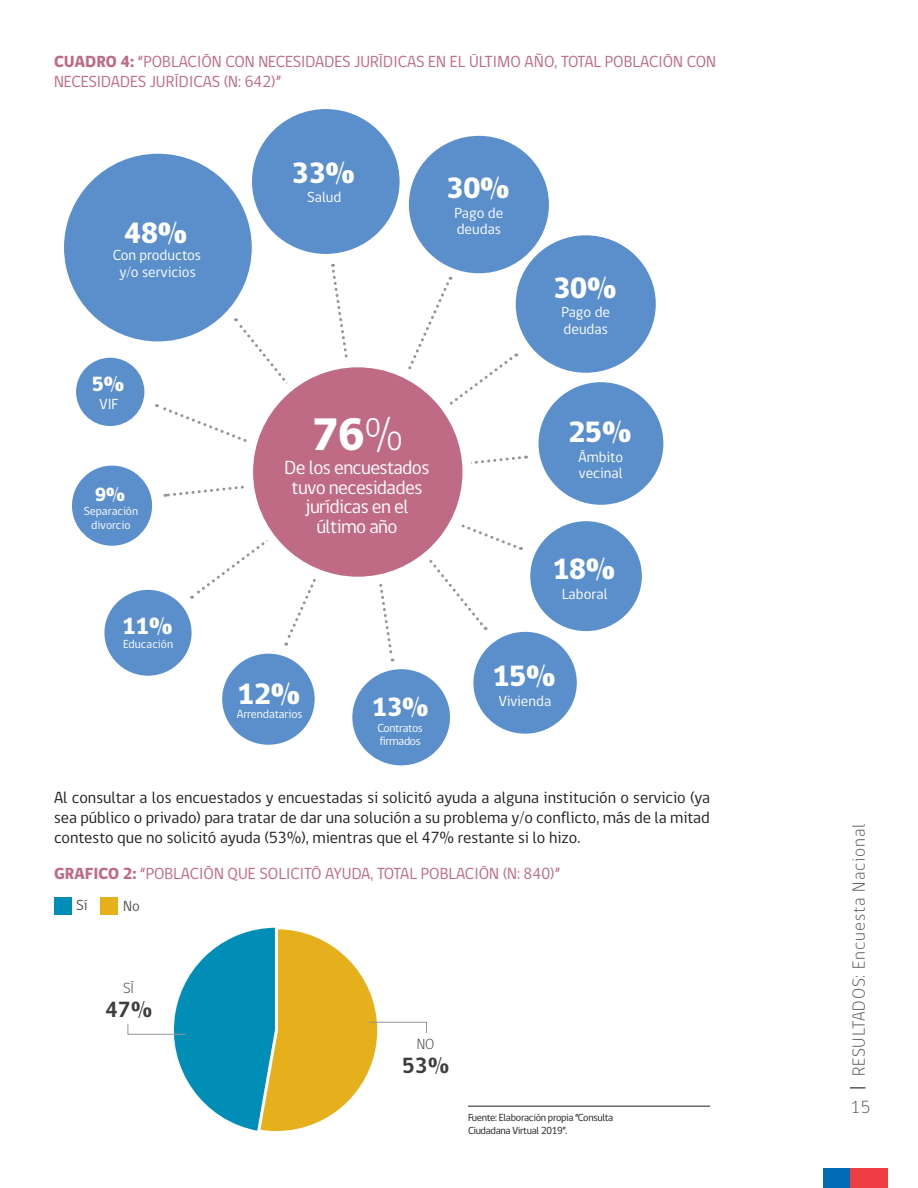
<style>
.page{position:relative;width:918px;height:1188px;background:#fff}
.page>*{position:absolute;margin:0;border:0;box-sizing:border-box;transform-origin:0 0}
.t1{font:800 46.5px "gob CL";color:#fff}
.t2{font:800 30px "gob CL";letter-spacing:-.03em;color:#fff}
.t3{font:800 27px "gob CL";color:#fff}
.t4{font:800 24px "gob CL";color:#fff}
.t5{font:700 22.5px "gob CL";color:#3e3e3f}
.t6{font:800 21px "gob CL";color:#fff}
.t7{font:19.5px/19.5px "gob CL";letter-spacing:-.03em;color:#fff;text-align:center}
.t8{font:800 19.5px "gob CL";color:#fff}
.t9{font:300 18px "gob CL";letter-spacing:.05em;color:#57585a}
.t10{font:16.5px/19.8px "gob CL";color:#231f20;text-align:justify}
.t11{font:16.5px/19.8px "gob CL";color:#bf6b85}
.t12{font:15px "gob CL";color:#fff}
.t13{font:300 15px "gob CL";color:#3e3e3f}
.t14{font:15px "gob CL";color:#57585a}
.t15{font:12px "gob CL";letter-spacing:-.01em;color:#fff}
.t16{font:12px "gob CL";letter-spacing:-.03em;color:#fff}
.t17{font:10.5px/12.6px "gob CL";letter-spacing:-.03em;color:#231f20}
.s1{font-weight:800}
.s2{font-weight:300}
</style>
<div class="page">
<svg style="left:851px;top:1087px;width:14px;height:2px"></svg>
<div style="left:824px;top:1168px;width:26px;height:20px;background:#006cb7"></div>
<div style="left:850px;top:1168px;width:38px;height:20px;background:#ee3d43"></div>
<svg style="left:127px;top:927px;width:300px;height:204px"></svg>
<div style="left:54px;top:897px;width:17px;height:18px;background:#008eb6"></div>
<div style="left:101px;top:897px;width:17px;height:18px;background:#e6b01c"></div>
<div style="left:352px;top:669px;width:98px;height:96px;background:#5a8fcb;border-radius:50%"></div>
<div style="left:222px;top:654px;width:93px;height:91px;background:#5a8fcb;border-radius:50%"></div>
<div style="left:104px;top:590px;width:88px;height:86px;background:#5a8fcb;border-radius:50%"></div>
<div style="left:64px;top:154px;width:188px;height:187px;background:#5a8fcb;border-radius:50%"></div>
<div style="left:252px;top:109px;width:148px;height:145px;background:#5a8fcb;border-radius:50%"></div>
<div style="left:539px;top:382px;width:124px;height:123px;background:#5a8fcb;border-radius:50%"></div>
<div style="left:530px;top:521px;width:112px;height:110px;background:#5a8fcb;border-radius:50%"></div>
<div style="left:473px;top:632px;width:104px;height:102px;background:#5a8fcb;border-radius:50%"></div>
<div style="left:72px;top:466px;width:80px;height:80px;background:#5a8fcb;border-radius:50%"></div>
<div style="left:76px;top:358px;width:68px;height:68px;background:#5a8fcb;border-radius:50%"></div>
<svg style="left:165px;top:264px;width:362px;height:398px"></svg>
<div style="left:516px;top:235px;width:140px;height:138px;background:#5a8fcb;border-radius:50%"></div>
<div style="left:409px;top:136px;width:140px;height:137px;background:#5a8fcb;border-radius:50%"></div>
<div style="left:249px;top:363px;width:218px;height:218px;background:#bf6b85;border-radius:50%"></div>
<div style="left:244px;top:358px;width:227px;height:228px;border:9px solid #fff;border-radius:50%"></div>
<hr style="left:468px;top:1106px;width:242px;height:1px;background:#231f20">
<p class="t11" style="left:54px;top:52px;width:664px"><span class="s1">CUADRO 4:</span> “POBLACIÓN CON NECESIDADES JURÍDICAS EN EL ÚLTIMO AÑO, TOTAL POBLACIÓN CON<br>NECESIDADES JURÍDICAS (N: 642)”</p>
<p class="t2" style="left:124px;top:213px;width:65px">48%</p>
<p class="t12" style="left:113px;top:245px;width:90px">Con productos</p>
<p class="t12" style="left:119px;top:262px;width:78px">y/o servicios</p>
<p class="t6" style="left:92px;top:370px;width:34px">5%</p>
<p class="t12" style="left:100px;top:394px;width:21px">VIF</p>
<p class="t8" style="left:95px;top:481px;width:32px">9%</p>
<p class="t15" style="left:84px;top:503px;width:56px">Separación</p>
<p class="t15" style="left:91px;top:517px;width:41px">divorcio</p>
<p class="t4" style="left:122px;top:609px;width:52px">11%</p>
<p class="t15" style="left:123px;top:635px;width:51px">Educación</p>
<p class="t2" style="left:292px;top:152px;width:65px">33%</p>
<p class="t12" style="left:307px;top:187px;width:36px">Salud</p>
<p class="t2" style="left:446px;top:168px;width:65px">30%</p>
<p class="t12" style="left:455px;top:203px;width:50px">Pago de</p>
<p class="t12" style="left:457px;top:219px;width:46px">deudas</p>
<p class="t2" style="left:553px;top:267px;width:65px">30%</p>
<p class="t12" style="left:561px;top:302px;width:50px">Pago de</p>
<p class="t12" style="left:564px;top:319px;width:46px">deudas</p>
<p class="t1" style="left:312px;top:402px;width:94px">76<span class="s2">%</span></p>
<p class="t7" style="left:284px;top:459px;width:147px">De los encuestados tuvo necesidades jurídicas en el</p>
<p class="t7" style="left:316px;top:517px;width:83px">último año</p>
<p class="t2" style="left:237px;top:674px;width:65px">12%</p>
<p class="t15" style="left:237px;top:706px;width:67px">Arrendatarios</p>
<p class="t3" style="left:372px;top:689px;width:59px">13%</p>
<p class="t16" style="left:377px;top:719px;width:47px">Contratos</p>
<p class="t16" style="left:380px;top:733px;width:43px">firmados</p>
<p class="t2" style="left:568px;top:412px;width:65px">25%</p>
<p class="t12" style="left:578px;top:447px;width:46px">Ámbito</p>
<p class="t12" style="left:579px;top:463px;width:45px">vecinal</p>
<p class="t2" style="left:552px;top:549px;width:65px">18%</p>
<p class="t12" style="left:562px;top:584px;width:47px">Laboral</p>
<p class="t2" style="left:492px;top:655px;width:65px">15%</p>
<p class="t12" style="left:499px;top:690px;width:54px">Vivienda</p>
<p class="t10" style="left:54px;top:788px;width:658px">Al consultar a los encuestados y encuestadas si solicitó ayuda a alguna institución o servicio (ya sea público o privado) para tratar de dar una solución a su problema y/o conflicto, más de la mitad contesto que no solicitó ayuda (53%), mientras que el 47% restante si lo hizo.</p>
<p class="t11" style="left:54px;top:864px;width:508px"><span class="s1">GRAFICO 2:</span> “POBLACIÓN QUE SOLICITÓ AYUDA, TOTAL POBLACIÓN (N: 840)”</p>
<p class="t14" style="left:76px;top:895px;width:13px">Sí</p>
<p class="t14" style="left:123px;top:895px;width:18px">No</p>
<p class="t13" style="left:123px;top:978px;width:12px">SÍ</p>
<p class="t5" style="left:105px;top:994px;width:49px">47%</p>
<p class="t13" style="left:417px;top:1033px;width:19px">NO</p>
<p class="t5" style="left:402px;top:1050px;width:49px">53%</p>
<p class="t17" style="left:468px;top:1112px;width:147px">Fuente: Elaboración propia “Consulta<br>Ciudadana Virtual 2019”.</p>
<p class="t9" style="left:846px;top:1076px;width:255px;rotate:-90deg">RESULTADOS: Encuesta Nacional</p>
<p class="t9" style="left:851px;top:1095px;width:21px">15</p>
</div>
